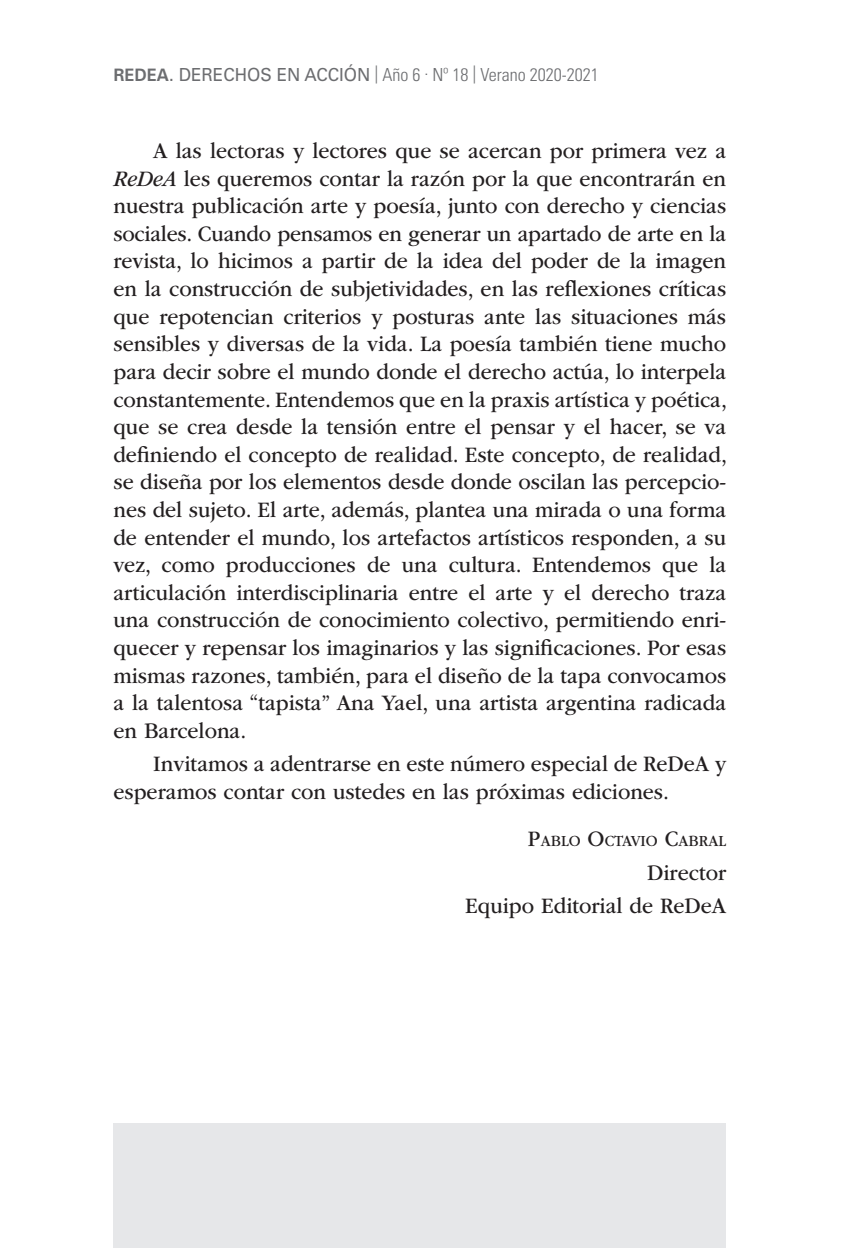
<style>
.page{position:relative;width:851px;height:1248px;background:#fff}
.page>*{position:absolute;margin:0;border:0;box-sizing:border-box;transform-origin:0 0}
.texto-base{font:23px/27.6px "ITC Garamond Std";color:#231f20;text-align:justify;scale:.94 1}
.texto-base-cep{font:23px/27.6px "ITC Garamond Std";color:#231f20;scale:.94 1}
.t1{font:300 condensed 18px "Univers";color:#6c6d70}
.texto-base-2{font:16.2px "ITC Garamond Std";color:#231f20;scale:.94 1}
.s1{font-weight:700;font-stretch:normal}
.s2{font-weight:400;font-stretch:normal}
.s3{font-style:italic}
.s4{font-size:23px}
</style>
<div class="page">
<div style="left:113px;top:1123px;width:613px;height:124px;background:#e6e7e9"></div>
<p class="t1" style="left:113px;top:64px;width:486px"><span class="s1">REDEA</span><span class="s2">. DERECHOS EN ACCIÓN</span> | Año 6 . Nº 18 | Verano 2020-2021</p>
<p class="texto-base" style="left:113px;top:137px;width:654px;text-indent:40px">A las lectoras y lectores que se acercan por primera vez a <span class="s3">ReDeA</span> les queremos contar la razón por la que encontrarán en nuestra publicación arte y poesía, junto con derecho y ciencias sociales. Cuando pensamos en generar un apartado de arte en la revista, lo hicimos a partir de la idea del poder de la imagen en la construcción de subjetividades, en las reflexiones críticas que repotencian criterios y posturas ante las situaciones más sensibles y diversas de la vida. La poesía también tiene mucho para decir sobre el mundo donde el derecho actúa, lo interpela constantemente. Entendemos que en la praxis artística y poética, que se crea desde la tensión entre el pensar y el hacer, se va definiendo el concepto de realidad. Este concepto, de realidad, se diseña por los elementos desde donde oscilan las percepcio&shy;nes del sujeto. El arte, además, plantea una mirada o una forma de entender el mundo, los artefactos artísticos responden, a su vez, como producciones de una cultura. Entendemos que la articulación interdisciplinaria entre el arte y el derecho traza una construcción de conocimiento colectivo, permitiendo enri&shy;quecer y repensar los imaginarios y las significaciones. Por esas mismas razones, también, para el diseño de la tapa convocamos a la talentosa “tapista” Ana Yael, una artista argentina radicada en Barcelona.</p>
<p class="texto-base-cep" style="left:113px;top:750px;width:653px;text-indent:40px">Invitamos a adentrarse en este número especial de ReDeA y esperamos contar con ustedes en las próximas ediciones.</p>
<p class="texto-base-2" style="left:528px;top:832px;width:212px"><span class="s4">P</span>ABLO <span class="s4">O</span>CTAVIO <span class="s4">C</span>ABRAL</p>
<p class="texto-base" style="left:647px;top:858px;width:86px">Director</p>
<p class="texto-base" style="left:465px;top:892px;width:279px">Equipo Editorial de ReDeA</p>
</div>
